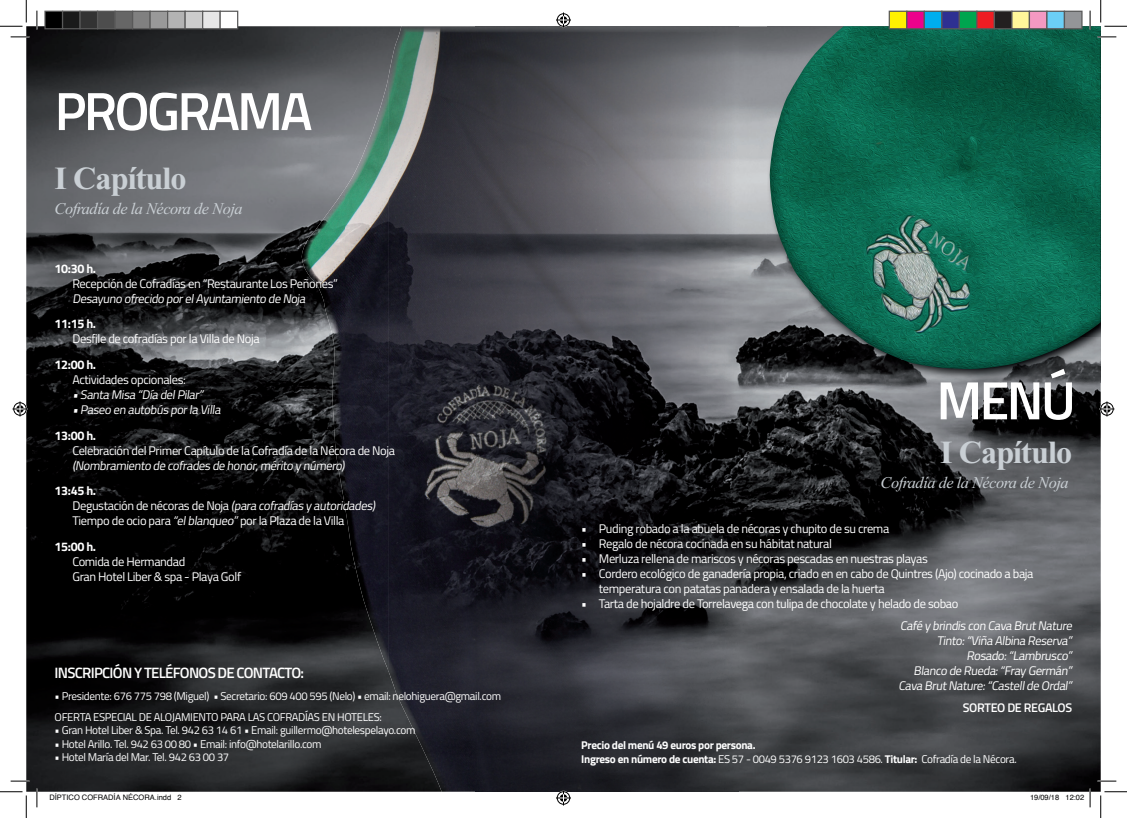
<style>
.page{position:relative;width:1127px;height:818px;background:#fff}
.page>*{position:absolute;margin:0;border:0;box-sizing:border-box;transform-origin:0 0}
.t1{font:600 53.88px "Titillium Web";letter-spacing:-.05em;color:#fff}
.t2{font:700 32.25px "Times New Roman";letter-spacing:-.03em;color:#c9cfd4}
.t3{font:italic 16.38px "Times New Roman";letter-spacing:-.03em;color:#c9cfd4}
.t4{font:600 15px "Titillium Web";letter-spacing:-.05em;color:#fff}
.t5{font:12.5px/15px "Titillium Web";letter-spacing:-.03em;color:#fff}
.t6{font:700 12.5px "Titillium Web";letter-spacing:-.03em;color:#fff}
.t7{font:600 12.5px "Titillium Web";letter-spacing:-.03em;color:#fff}
.t8{font:11.25px/20.6px "Titillium Web";letter-spacing:-.03em;color:#fff}
.t9{font:700 11.25px/13.5px "Titillium Web";letter-spacing:-.03em;color:#fff}
.t10{font:7.5px "Helvetica";color:#000}
.s1{font-weight:400}
</style>
<div class="page">
<img style="left:26px;top:26px;width:1074px;height:766px">
<img style="left:766px;top:26px;width:334px;height:356px">
<img style="left:768px;top:26px;width:332px;height:343px">
<img style="left:388px;top:26px;width:350px;height:766px">
<img style="left:344px;top:76px;width:44px;height:595px">
<img style="left:302px;top:189px;width:43px;height:318px">
<svg style="left:11px;top:36px;width:18px;height:2px"></svg>
<svg style="left:1097px;top:36px;width:18px;height:2px"></svg>
<svg style="left:11px;top:780px;width:18px;height:2px"></svg>
<svg style="left:1097px;top:780px;width:18px;height:2px"></svg>
<svg style="left:36px;top:11px;width:2px;height:18px"></svg>
<svg style="left:36px;top:788px;width:2px;height:19px"></svg>
<svg style="left:1088px;top:11px;width:2px;height:18px"></svg>
<svg style="left:0;top:0;width:27px;height:27px"></svg>
<svg style="left:0;top:791px;width:27px;height:27px"></svg>
<svg style="left:1100px;top:0;width:26px;height:27px"></svg>
<svg style="left:1100px;top:791px;width:26px;height:27px"></svg>
<svg style="left:556px;top:13px;width:15px;height:15px"></svg>
<svg style="left:556px;top:790px;width:15px;height:15px"></svg>
<svg style="left:13px;top:401px;width:15px;height:15px"></svg>
<svg style="left:1099px;top:401px;width:15px;height:15px"></svg>
<div style="left:45px;top:11px;width:18px;height:18px;background:#000"></div>
<div style="left:44px;top:11px;width:19px;height:18px;border:1px solid #595959"></div>
<div style="left:63px;top:11px;width:17px;height:18px;background:#1a1a1a"></div>
<div style="left:62px;top:11px;width:19px;height:18px;border:1px solid #595959"></div>
<div style="left:80px;top:11px;width:18px;height:18px;background:#333"></div>
<div style="left:79px;top:11px;width:19px;height:18px;border:1px solid #595959"></div>
<div style="left:98px;top:11px;width:17px;height:18px;background:#4d4d4d"></div>
<div style="left:97px;top:11px;width:19px;height:18px;border:1px solid #595959"></div>
<div style="left:115px;top:11px;width:18px;height:18px;background:#666"></div>
<div style="left:114px;top:11px;width:19px;height:18px;border:1px solid #595959"></div>
<div style="left:133px;top:11px;width:17px;height:18px;background:#808080"></div>
<div style="left:132px;top:11px;width:19px;height:18px;border:1px solid #595959"></div>
<div style="left:150px;top:11px;width:18px;height:18px;background:#999"></div>
<div style="left:149px;top:11px;width:19px;height:18px;border:1px solid #595959"></div>
<div style="left:168px;top:11px;width:17px;height:18px;background:#b3b3b3"></div>
<div style="left:167px;top:11px;width:19px;height:18px;border:1px solid #595959"></div>
<div style="left:185px;top:11px;width:18px;height:18px;background:#ccc"></div>
<div style="left:184px;top:11px;width:19px;height:18px;border:1px solid #595959"></div>
<div style="left:203px;top:11px;width:17px;height:18px;background:#e6e6e6"></div>
<div style="left:202px;top:11px;width:19px;height:18px;border:1px solid #595959"></div>
<div style="left:220px;top:11px;width:18px;height:18px;background:#fff"></div>
<div style="left:219px;top:11px;width:19px;height:18px;border:1px solid #595959"></div>
<div style="left:889px;top:11px;width:17px;height:18px;background:#fff101"></div>
<div style="left:888px;top:11px;width:19px;height:18px;border:1px solid #595959"></div>
<div style="left:906px;top:11px;width:18px;height:18px;background:#ed028c"></div>
<div style="left:905px;top:11px;width:19px;height:18px;border:1px solid #595959"></div>
<div style="left:924px;top:11px;width:17px;height:18px;background:#00aeef"></div>
<div style="left:923px;top:11px;width:19px;height:18px;border:1px solid #595959"></div>
<div style="left:941px;top:11px;width:18px;height:18px;background:#2e3092"></div>
<div style="left:940px;top:11px;width:19px;height:18px;border:1px solid #595959"></div>
<div style="left:959px;top:11px;width:17px;height:18px;background:#00a54f"></div>
<div style="left:958px;top:11px;width:19px;height:18px;border:1px solid #595959"></div>
<div style="left:976px;top:11px;width:18px;height:18px;background:#ee1d23"></div>
<div style="left:975px;top:11px;width:19px;height:18px;border:1px solid #595959"></div>
<div style="left:994px;top:11px;width:17px;height:18px;background:#231f20"></div>
<div style="left:993px;top:11px;width:19px;height:18px;border:1px solid #595959"></div>
<div style="left:1011px;top:11px;width:18px;height:18px;background:#fff79a"></div>
<div style="left:1010px;top:11px;width:19px;height:18px;border:1px solid #595959"></div>
<div style="left:1029px;top:11px;width:17px;height:18px;background:#f499c2"></div>
<div style="left:1028px;top:11px;width:19px;height:18px;border:1px solid #595959"></div>
<div style="left:1046px;top:11px;width:18px;height:18px;background:#6bcff6"></div>
<div style="left:1045px;top:11px;width:19px;height:18px;border:1px solid #595959"></div>
<div style="left:1064px;top:11px;width:17px;height:18px;background:#939598"></div>
<div style="left:1063px;top:11px;width:19px;height:18px;border:1px solid #595959"></div>
<svg style="left:1065px;top:788px;width:25px;height:19px"></svg>
<h1 class="t1" style="left:55px;top:71px;width:259px">PROGRAMA</h1>
<h2 class="t2" style="left:55px;top:160px;width:133px">I Capítulo</h2>
<h3 class="t3" style="left:55px;top:200px;width:189px">Cofradía de la Nécora de Noja</h3>
<p class="t6" style="left:55px;top:259px;width:43px">10:30 h.</p>
<p class="t5" style="left:72px;top:275px;width:267px">Recepción de Cofradías en “Restaurante Los Peñones”<br>Desayuno ofrecido porelAyuntamiento de Noja</p>
<p class="t6" style="left:55px;top:314px;width:43px">11:15 h.</p>
<p class="t5" style="left:72px;top:331px;width:189px">Desfile de cofradías por la Villa de Noja</p>
<p class="t6" style="left:55px;top:355px;width:43px">12:00 h.</p>
<p class="t5" style="left:72px;top:371px;width:115px">Actividades opcionales:</p>
<p class="t5" style="left:72px;top:386px;width:135px">• Santa Misa “Día delPilar”</p>
<p class="t5" style="left:72px;top:401px;width:152px">• Paseo en autobús porla Villa</p>
<p class="t6" style="left:55px;top:426px;width:43px">13:00 h.</p>
<p class="t5" style="left:72px;top:442px;width:324px">Celebración del Primer Capítulo de la Cofradía de la Nécora de Noja (Nombramiento de cofrades de honor,mérito y número)</p>
<p class="t6" style="left:55px;top:481px;width:43px">13:45 h.</p>
<p class="t5" style="left:72px;top:498px;width:307px">Degustación de nécoras de Noja (para cofradías y autoridades)<br>Tiempo de ocio para “elblanqueo”por la Plaza de la Villa</p>
<p class="t6" style="left:55px;top:537px;width:43px">15:00 h.</p>
<p class="t5" style="left:72px;top:553px;width:170px">Comida de Hermandad<br>Gran Hotel Liber &amp; spa - Playa Golf</p>
<p class="t4" style="left:55px;top:661px;width:251px">INSCRIPCIÓN Y TELÉFONOS DE CONTACTO:</p>
<p class="t8" style="left:55px;top:685px;width:448px">• Presidente: 676 775 798 (Miguel) • Secretario: 609 400 595 (Nelo) • email: nelohiguera@gmail.com<br>OFERTA ESPECIAL DE ALOJAMIENTO PARA LAS COFRADÍAS EN HOTELES:</p>
<p class="t8" style="left:55px;top:719px;width:362px">• Gran Hotel Liber &amp; Spa. Tel. 942 63 14 61 • Email: guillermo@hotelespelayo.com</p>
<p class="t8" style="left:55px;top:733px;width:268px">• Hotel Arillo. Tel. 942 63 00 80 • Email: info@hotelarillo.com</p>
<p class="t8" style="left:55px;top:746px;width:176px">• Hotel María del Mar. Tel. 942 63 00 37</p>
<h1 class="t1" style="left:936px;top:360px;width:141px">MENÚ</h1>
<h2 class="t2" style="left:939px;top:435px;width:133px">I Capítulo</h2>
<h3 class="t3" style="left:880px;top:473px;width:189px">Cofradía de la Nécora de Noja</h3>
<p class="t5" style="left:581px;top:520px;width:309px">• Puding robado a la abuela de nécoras y chupito de su crema</p>
<p class="t5" style="left:581px;top:535px;width:252px">• Regalo de nécora cocinada en su hábitat natural</p>
<p class="t5" style="left:581px;top:550px;width:348px">• Merluza rellena de mariscos y nécoras pescadas en nuestras playas</p>
<p class="t5" style="left:598px;top:565px;width:436px;text-indent:-18px">• Cordero ecológico de ganadería propia, criado en en cabo de Quintres (Ajo) cocinado a baja temperatura con patatas panadera y ensalada de la huerta</p>
<p class="t5" style="left:899px;top:592px;width:176px;line-height:22.1px;text-indent:-319px">• Tarta de hojaldre de Torrelavega con tulipa de chocolate y helado de sobao<br>Café y brindis con Cava BrutNature</p>
<p class="t5" style="left:898px;top:633px;width:178px;text-align:right">Tinto:“Viña Albina Reserva”<br>Rosado:“Lambrusco”<br>Blanco de Rueda:“Fray Germán”<br>Cava BrutNature:“Castellde Ordal”</p>
<p class="t7" style="left:962px;top:698px;width:111px">SORTEO DE REGALOS</p>
<p class="t9" style="left:581px;top:738px;width:437px">Precio del menú 49 euros por persona.<br>Ingreso en número de cuenta: <span class="s1">ES 57 - 0049 5376 9123 1603 4586.</span> Titular: <span class="s1">Cofradía de la Nécora.</span></p>
<p class="t10" style="left:49px;top:791px;width:134px">DÍPTICO COFRADÍA NÉCORA.indd 2</p>
<p class="t10" style="left:1029px;top:791px;width:56px">19/09/18 12:02</p>
</div>
